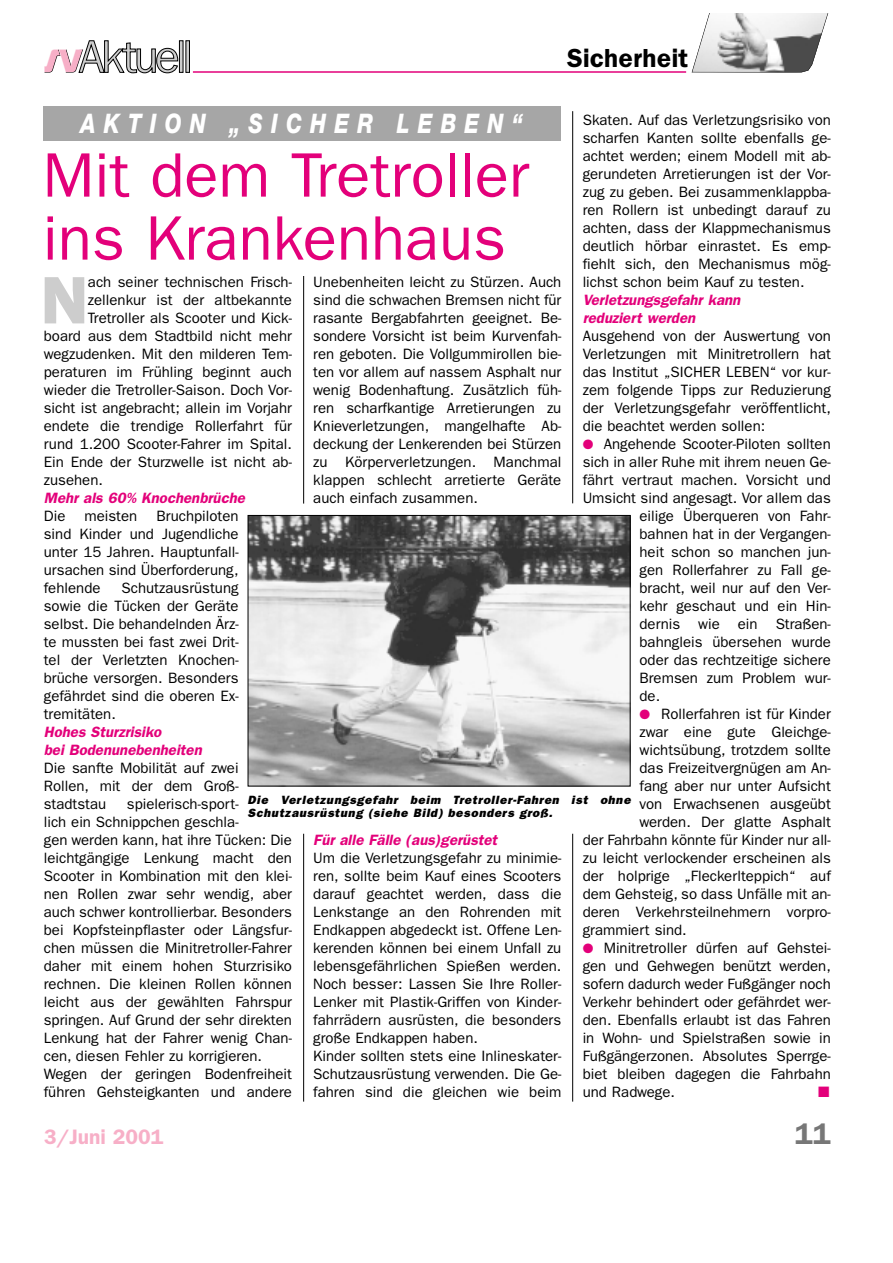
<style>
.page{position:relative;width:893px;height:1263px;background:#fff}
.page>*{position:absolute;margin:0;border:0;box-sizing:border-box;transform-origin:0 0}
.t1{font:800 67.5px "Franklin Gothic";color:#cdcdcd}
.t2{font:63px/63px "Franklin Gothic";color:#e3007a}
.t3{font:600 30px "Franklin Gothic";color:#777}
.t4{font:italic 800 27px "Helvetica Neue";letter-spacing:.38em;color:#fff;scale:.8 1}
.t5{font:600 27px "Franklin Gothic Itc T";color:#000}
.t6{font:600 21px "Franklin Gothic";color:#f7afc7}
.t7{font:15px/18px "Franklin Gothic";color:#000;text-align:justify}
.t8{font:italic 600 15px/18px "Franklin Gothic";color:#e3007a}
.t9{font:15px "Zapf Dingbats";color:#e3007a}
.t10{font:italic 800 12px/13.5px "Franklin Gothic";letter-spacing:.06em;color:#000}
.s1{color:#e3007a}
</style>
<div class="page">
<hr style="left:193px;top:71px;width:493px;height:2px;background:#e3007a">
<svg style="left:179px;top:41px;width:4px;height:31px"></svg>
<svg style="left:186px;top:41px;width:4px;height:31px"></svg>
<svg style="left:691px;top:14px;width:137px;height:58px"></svg>
<svg style="left:44px;top:40px;width:134px;height:33px"></svg>
<hr style="left:572px;top:111px;width:1px;height:392px;background:#000">
<hr style="left:572px;top:834px;width:1px;height:268px;background:#000">
<hr style="left:303px;top:276px;width:1px;height:228px;background:#000">
<hr style="left:303px;top:834px;width:1px;height:268px;background:#000">
<div style="left:43px;top:107px;width:517px;height:34px;background:#a6a6a6"></div>
<img style="left:250px;top:517px;width:378px;height:267px">
<div style="left:248px;top:515px;width:382px;height:271px;border:1px solid #000"></div>
<h3 class="t5" style="left:567px;top:48px;width:122px">Sicherheit</h3>
<h3 class="t4" style="left:80px;top:114px;width:554px">AKTION „SICHER LEBEN“</h3>
<h2 class="t2" style="left:43px;top:149px;width:488px">Mit dem Tretroller ins Krankenhaus</h2>
<p class="t7" style="left:582px;top:113px;width:250px">Skaten. Auf das Verletzungsrisiko von scharfen Kanten sollte ebenfalls ge&shy;achtet werden; einem Modell mit ab&shy;gerundeten Arretierungen ist der Vor&shy;zug zu geben. Bei zusammenklappba&shy;ren Rollern ist unbedingt darauf zu achten, dass der Klappmechanismus deutlich hörbar einrastet. Es emp&shy;fiehlt sich, den Mechanismus mög&shy;lichst schon beim Kauf zu testen.</p>
<p class="t8" style="left:582px;top:293px;width:159px">Verletzungsgefahr kann reduziert werden</p>
<p class="t7" style="left:582px;top:329px;width:250px">Ausgehend von der Auswertung von Verletzungen mit Minitretrollern hat das Institut „SICHER LEBEN“ vor kur&shy;zem folgende Tipps zur Reduzierung der Verletzungsgefahr veröffentlicht, die beachtet werden sollen:</p>
<p class="t7" style="left:582px;top:437px;width:250px"><span class="s1">●</span> Angehende Scooter-Piloten sollten</p>
<p class="t7" style="left:582px;top:455px;width:250px">sich in aller Ruhe mit ihrem neuen Ge-</p>
<p class="t7" style="left:582px;top:473px;width:250px">fährt vertraut machen. Vorsicht und</p>
<p class="t7" style="left:582px;top:491px;width:250px">Umsicht sind angesagt. Vor allem das</p>
<p class="t7" style="left:639px;top:509px;width:193px">eilige Überqueren von Fahr-</p>
<p class="t7" style="left:639px;top:527px;width:193px">bahnen hat in der Vergangen-</p>
<p class="t7" style="left:639px;top:545px;width:193px">heit schon so manchen jun-</p>
<p class="t7" style="left:639px;top:563px;width:193px">gen Rollerfahrer zu Fall ge-</p>
<p class="t7" style="left:639px;top:581px;width:193px">bracht, weil nur auf den Ver-</p>
<p class="t7" style="left:639px;top:599px;width:193px">kehr geschaut und ein Hin-</p>
<p class="t7" style="left:639px;top:617px;width:193px">dernis wie ein Straßen-</p>
<p class="t7" style="left:639px;top:635px;width:193px">bahngleis übersehen wurde</p>
<p class="t7" style="left:639px;top:653px;width:193px">oder das rechtzeitige sichere</p>
<p class="t7" style="left:639px;top:671px;width:193px">Bremsen zum Problem wur-</p>
<p class="t7" style="left:639px;top:689px;width:22px">de.</p>
<p class="t7" style="left:639px;top:707px;width:193px"><span class="s1">●</span> Rollerfahren ist für Kinder</p>
<p class="t7" style="left:639px;top:725px;width:193px">zwar eine gute Gleichge-</p>
<p class="t7" style="left:639px;top:743px;width:193px">wichtsübung, trotzdem sollte</p>
<p class="t7" style="left:639px;top:761px;width:193px">das Freizeitvergnügen am An-</p>
<p class="t7" style="left:639px;top:779px;width:193px">fang aber nur unter Aufsicht</p>
<p class="t7" style="left:639px;top:797px;width:193px">von Erwachsenen ausgeübt</p>
<p class="t7" style="left:639px;top:815px;width:193px">werden. Der glatte Asphalt</p>
<p class="t7" style="left:582px;top:833px;width:250px">der Fahrbahn könnte für Kinder nur all-</p>
<p class="t7" style="left:582px;top:851px;width:250px">zu leicht verlockender erscheinen als</p>
<p class="t7" style="left:582px;top:869px;width:250px">der holprige „Fleckerlteppich“ auf</p>
<p class="t7" style="left:582px;top:887px;width:250px">dem Gehsteig, so dass Unfälle mit an-</p>
<p class="t7" style="left:582px;top:905px;width:250px">deren Verkehrsteilnehmern vorpro-</p>
<p class="t7" style="left:582px;top:923px;width:106px">grammiert sind.</p>
<p class="t7" style="left:582px;top:941px;width:250px"><span class="s1">●</span> Minitretroller dürfen auf Gehstei&shy;gen und Gehwegen benützt werden, sofern dadurch weder Fußgänger noch Verkehr behindert oder gefährdet wer&shy;den. Ebenfalls erlaubt ist das Fahren in Wohn- und Spielstraßen sowie in Fußgängerzonen. Absolutes Sperrge&shy;biet bleiben dagegen die Fahrbahn und Radwege.</p>
<p class="t7" style="left:313px;top:275px;width:250px">Unebenheiten leicht zu Stürzen. Auch sind die schwachen Bremsen nicht für rasante Bergabfahrten geeignet. Be&shy;sondere Vorsicht ist beim Kurvenfah&shy;ren geboten. Die Vollgummirollen bie&shy;ten vor allem auf nassem Asphalt nur wenig Bodenhaftung. Zusätzlich füh&shy;ren scharfkantige Arretierungen zu Knieverletzungen, mangelhafte Ab&shy;deckung der Lenkerenden bei Stürzen zu Körperverletzungen. Manchmal klappen schlecht arretierte Geräte auch einfach zusammen.</p>
<h1 class="t1" style="left:41px;top:277px;width:49px">N</h1>
<p class="t7" style="left:88px;top:275px;width:205px">ach seiner technischen Frisch-</p>
<p class="t7" style="left:88px;top:293px;width:205px">zellenkur ist der altbekannte</p>
<p class="t7" style="left:88px;top:311px;width:205px">Tretroller als Scooter und Kick-</p>
<p class="t7" style="left:44px;top:329px;width:250px">board aus dem Stadtbild nicht mehr</p>
<p class="t7" style="left:44px;top:347px;width:250px">wegzudenken. Mit den milderen Tem-</p>
<p class="t7" style="left:44px;top:365px;width:250px">peraturen im Frühling beginnt auch</p>
<p class="t7" style="left:44px;top:383px;width:250px">wieder die Tretroller-Saison. Doch Vor-</p>
<p class="t7" style="left:44px;top:401px;width:250px">sicht ist angebracht; allein im Vorjahr</p>
<p class="t7" style="left:44px;top:419px;width:250px">endete die trendige Rollerfahrt für</p>
<p class="t7" style="left:44px;top:437px;width:250px">rund 1.200 Scooter-Fahrer im Spital.</p>
<p class="t7" style="left:44px;top:455px;width:250px">Ein Ende der Sturzwelle ist nicht ab-</p>
<p class="t7" style="left:44px;top:473px;width:61px">zusehen.</p>
<p class="t8" style="left:44px;top:491px;width:203px">Mehr als 60% Knochenbrüche</p>
<p class="t7" style="left:44px;top:509px;width:23px">Die</p>
<p class="t7" style="left:84px;top:509px;width:54px">meisten</p>
<p class="t7" style="left:44px;top:509px;width:196px;text-indent:113px">Bruchpiloten sind Kinder und Jugendliche unter 15 Jahren. Hauptunfall&shy;ursachen sind Überforderung, fehlende</p>
<p class="t7" style="left:44px;top:581px;width:196px;text-indent:78px">Schutzausrüstung sowie die Tücken der Geräte selbst. Die behandelnden Ärz&shy;te mussten bei fast zwei Drit&shy;tel der Verletzten Knochen&shy;brüche versorgen. Besonders gefährdet sind die oberen Ex&shy;tremitäten.</p>
<p class="t8" style="left:44px;top:725px;width:159px">Hohes Sturzrisiko<br>bei Bodenunebenheiten</p>
<p class="t7" style="left:44px;top:761px;width:196px">Die sanfte Mobilität auf zwei Rollen, mit der dem Groß&shy;stadtstau</p>
<p class="t10" style="left:248px;top:794px;width:384px">Die Verletzungsgefahr beim Tretroller-Fahren ist ohne<br>Schutzausrüstung (siehe Bild) besonders groß.</p>
<p class="t7" style="left:44px;top:797px;width:250px;text-align:left;text-indent:83px">spielerisch-sport-<br>lich ein Schnippchen geschla-<br>gen werden kann, hat ihre Tücken: Die leichtgängige Lenkung macht den Scooter in Kombination mit den klei&shy;nen Rollen zwar sehr wendig, aber auch schwer kontrollierbar. Besonders bei Kopfsteinpflaster oder Längsfur&shy;chen müssen die Minitretroller-Fahrer daher mit einem hohen Sturzrisiko rechnen. Die kleinen Rollen können leicht aus der gewählten Fahrspur springen. Auf Grund der sehr direkten Lenkung hat der Fahrer wenig Chan&shy;cen, diesen Fehler zu korrigieren.<br>Wegen der geringen Bodenfreiheit führen Gehsteigkanten und andere</p>
<p class="t8" style="left:313px;top:833px;width:185px">Für alle Fälle (aus)gerüstet</p>
<p class="t7" style="left:313px;top:851px;width:250px;text-align:left">Um die Verletzungsgefahr zu minimie&shy;ren, sollte beim Kauf eines Scooters darauf geachtet werden, dass die Lenkstange an den Rohrenden mit Endkappen abgedeckt ist. Offene Len&shy;kerenden können bei einem Unfall zu lebensgefährlichen Spießen werden.<br>Noch besser: Lassen Sie Ihre Roller-Lenker mit Plastik-Griffen von Kinder&shy;fahrrädern ausrüsten, die besonders große Endkappen haben.<br>Kinder sollten stets eine Inlineskater-Schutzausrüstung verwenden. Die Ge&shy;fahren sind die gleichen wie beim</p>
<p class="t9" style="left:818px;top:1085px;width:13px">■</p>
<h3 class="t6" style="left:44px;top:1130px;width:121px">3/Juni 2001</h3>
<h3 class="t3" style="left:794px;top:1124px;width:37px">11</h3>
</div>
